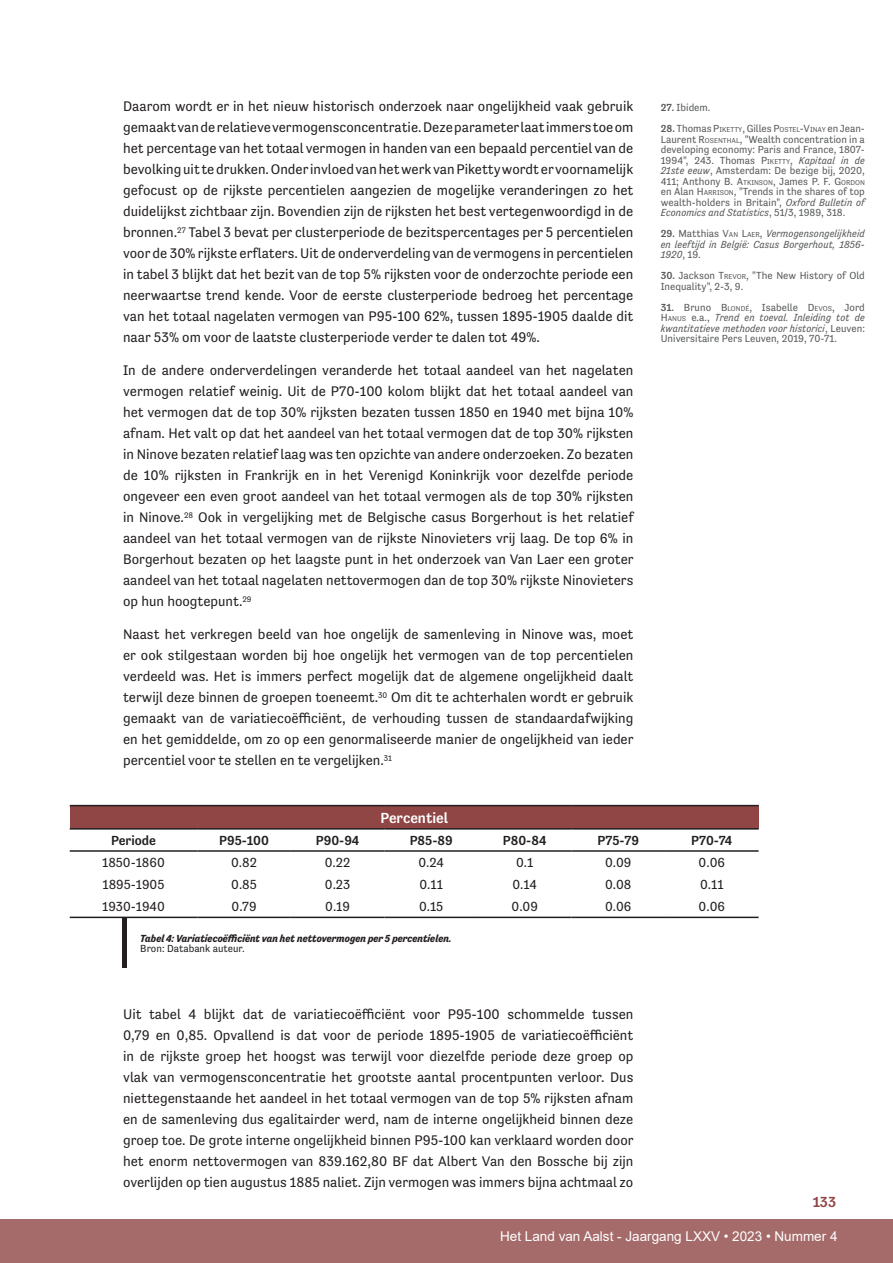
<style>
.page{position:relative;width:893px;height:1263px;background:#fff}
.page>*{position:absolute;margin:0;border:0;box-sizing:border-box;transform-origin:0 0}
.t1{font:500 15px "Tenso";color:#fff}
.t2{font:500 15px "Tenso";color:#8f4645}
.t3{font:14.25px/21px "Tenso";color:#231f20;text-align:justify}
.t4{font:13.5px "Tenso";color:#231f20}
.t5{font:500 13.5px "Tenso";color:#231f20}
.t6{font:13.5px "Arial";color:#fff}
.t7{font:13.5px "Tenso";color:#fff}
.t8{font:10.5px/10.5px "Tenso";color:#57595a;text-align:justify}
.t9{font:italic 10.5px/10.5px "Tenso";color:#57595a;text-align:justify}
.t10{font:italic 700 10.5px "Tenso";color:#231f20}
.t11{font:10.5px "Tenso";color:#231f20}
.s1{font-weight:500}
.s2{font-style:inherit}
.s3{font-size:7.35px}
.s4{font-style:italic}
.s5{font-weight:500;font-style:normal}
.s6{font-style:normal}
.s7{font-style:normal;font-size:7.35px}
</style>
<div class="page">
<div style="left:0;top:1219px;width:893px;height:44px;background:#a56b6a"></div>
<div style="left:122px;top:918px;width:5px;height:49px;background:#231f20"></div>
<div style="left:70px;top:806px;width:689px;height:23px;background:#8f4645"></div>
<hr style="left:70px;top:805px;width:127px;height:1px;background:#231f20">
<hr style="left:197px;top:805px;width:94px;height:1px;background:#231f20">
<hr style="left:291px;top:805px;width:93px;height:1px;background:#231f20">
<hr style="left:384px;top:805px;width:94px;height:1px;background:#231f20">
<hr style="left:478px;top:805px;width:93px;height:1px;background:#231f20">
<hr style="left:571px;top:805px;width:94px;height:1px;background:#231f20">
<hr style="left:665px;top:805px;width:94px;height:1px;background:#231f20">
<hr style="left:70px;top:828px;width:127px;height:2px;background:#231f20">
<hr style="left:197px;top:828px;width:94px;height:2px;background:#231f20">
<hr style="left:291px;top:828px;width:93px;height:2px;background:#231f20">
<hr style="left:384px;top:828px;width:94px;height:2px;background:#231f20">
<hr style="left:478px;top:828px;width:93px;height:2px;background:#231f20">
<hr style="left:571px;top:828px;width:94px;height:2px;background:#231f20">
<hr style="left:665px;top:828px;width:94px;height:2px;background:#231f20">
<hr style="left:70px;top:917px;width:127px;height:1px;background:#231f20">
<hr style="left:197px;top:917px;width:94px;height:1px;background:#231f20">
<hr style="left:291px;top:917px;width:93px;height:1px;background:#231f20">
<hr style="left:384px;top:917px;width:94px;height:1px;background:#231f20">
<hr style="left:478px;top:917px;width:93px;height:1px;background:#231f20">
<hr style="left:571px;top:917px;width:94px;height:1px;background:#231f20">
<hr style="left:665px;top:917px;width:94px;height:1px;background:#231f20">
<hr style="left:70px;top:850px;width:127px;height:2px;background:#231f20">
<hr style="left:197px;top:850px;width:94px;height:2px;background:#231f20">
<hr style="left:291px;top:850px;width:93px;height:2px;background:#231f20">
<hr style="left:384px;top:850px;width:94px;height:2px;background:#231f20">
<hr style="left:478px;top:850px;width:93px;height:2px;background:#231f20">
<hr style="left:571px;top:850px;width:94px;height:2px;background:#231f20">
<hr style="left:665px;top:850px;width:94px;height:2px;background:#231f20">
<p class="t3" style="left:123px;top:96px;width:512px">Daarom wordt er in het nieuw historisch onderzoek naar ongelijkheid vaak gebruik gemaakt van de relatieve vermogensconcentratie. Deze parameter laat immers toe om het percentage van het totaal vermogen in handen van een bepaald percentiel van de bevolking uit te drukken. Onder invloed van het werk van Piketty wordt er voornamelijk gefocust op de rijkste percentielen aangezien de mogelijke veranderingen zo het duidelijkst zichtbaar zijn. Bovendien zijn de rijksten het best vertegenwoordigd in de bronnen.<sup>27</sup> Tabel 3 bevat per clusterperiode de bezitspercentages per 5 percentielen voor de 30% rijkste erflaters. Uit de onderverdeling van de vermogens in percentielen in tabel 3 blijkt dat het bezit van de top 5% rijksten voor de onderzochte periode een neerwaartse trend kende. Voor de eerste clusterperiode bedroeg het percentage van het totaal nagelaten vermogen van P95-100 62%, tussen 1895-1905 daalde dit naar 53% om voor de laatste clusterperiode verder te dalen tot 49%.</p>
<p class="t3" style="left:123px;top:360px;width:512px">In de andere onderverdelingen veranderde het totaal aandeel van het nagelaten vermogen relatief weinig. Uit de P70-100 kolom blijkt dat het totaal aandeel van het vermogen dat de top 30% rijksten bezaten tussen 1850 en 1940 met bijna 10% afnam. Het valt op dat het aandeel van het totaal vermogen dat de top 30% rijksten in Ninove bezaten relatief laag was ten opzichte van andere onderzoeken. Zo bezaten de 10% rijksten in Frankrijk en in het Verenigd Koninkrijk voor dezelfde periode ongeveer een even groot aandeel van het totaal vermogen als de top 30% rijksten in Ninove.<sup>28</sup> Ook in vergelijking met de Belgische casus Borgerhout is het relatief aandeel van het totaal vermogen van de rijkste Ninovieters vrij laag. De top 6% in Borgerhout bezaten op het laagste punt in het onderzoek van Van Laer een groter aandeel van het totaal nagelaten nettovermogen dan de top 30% rijkste Ninovieters op hun hoogtepunt.<sup>29</sup></p>
<p class="t3" style="left:123px;top:624px;width:512px">Naast het verkregen beeld van hoe ongelijk de samenleving in Ninove was, moet er ook stilgestaan worden bij hoe ongelijk het vermogen van de top percentielen verdeeld was. Het is immers perfect mogelijk dat de algemene ongelijkheid daalt terwijl deze binnen de groepen toeneemt.<sup>30</sup> Om dit te achterhalen wordt er gebruik gemaakt van de variatiecoëfficiënt, de verhouding tussen de standaardafwijking en het gemiddelde, om zo op een genormaliseerde manier de ongelijkheid van ieder percentiel voor te stellen en te vergelijken.<sup>31</sup></p>
<p class="t1" style="left:380px;top:809px;width:69px">Percentiel</p>
<p class="t8" style="left:661px;top:102px;width:51px"><span class="s1">27.</span> Ibidem.</p>
<p class="t8" style="left:661px;top:123px;width:206px"><span class="s1">28.</span> Thomas <span class="s2">P</span><span class="s3">IKETTY</span>, Gilles <span class="s2">P</span><span class="s3">OSTEL</span><span class="s2">-V</span><span class="s3">INAY</span> en Jean-Laurent <span class="s2">R</span><span class="s3">OSENTHAL</span>, "Wealth concentration in a developing economy: Paris and France, 1807- 1994", 243. Thomas <span class="s2">P</span><span class="s3">IKETTY</span>, <span class="s4">Kapitaal in de 21ste eeuw</span>, Amsterdam: De bezige bij, 2020, 411; Anthony B. <span class="s2">A</span><span class="s3">TKINSON</span>, James P. F. <span class="s2">G</span><span class="s3">ORDON </span>en Alan <span class="s2">H</span> <span class="s3">ARRISON</span>, "Trends in the shares of top wealth-holders in Britain", <span class="s4">Oxford Bulletin of Economics and Statistics</span>, 51/3, 1989, 318.</p>
<p class="t9" style="left:661px;top:228px;width:206px"><span class="s5">29.</span> <span class="s6">Matthias</span> <span class="s6">V</span><span class="s7">AN</span> <span class="s6">L</span><span class="s7">AER</span><span class="s6">,</span> Vermogensongelijkheid en leeftijd in België: Casus Borgerhout, 1856- 1920<span class="s6">, 19.</span></p>
<p class="t8" style="left:661px;top:270px;width:206px"><span class="s1">30.</span> Jackson <span class="s2">T</span><span class="s3">REVOR</span>, "The New History of Old<br>Inequality", 2-3, 9.</p>
<p class="t8" style="left:661px;top:302px;width:206px"><span class="s1">31.</span> Bruno <span class="s2">B</span> <span class="s3">LONDÉ</span>, Isabelle <span class="s2">D</span> <span class="s3">EVOS</span>, Jord <span class="s2">H</span> <span class="s3">ANUS</span> e.a., <span class="s4">Trend en toeval. Inleiding tot de kwantitatieve methoden voor historici</span>, Leuven:<br>Universitaire Pers Leuven, 2019, 70-71.</p>
<p class="t5" style="left:111px;top:833px;width:47px">Periode</p>
<p class="t5" style="left:219px;top:833px;width:51px">P95-100</p>
<p class="t5" style="left:316px;top:833px;width:45px">P90-94</p>
<p class="t5" style="left:410px;top:833px;width:44px">P85-89</p>
<p class="t5" style="left:503px;top:833px;width:45px">P80-84</p>
<p class="t5" style="left:598px;top:833px;width:43px">P75-79</p>
<p class="t5" style="left:691px;top:833px;width:43px">P70-74</p>
<p class="t4" style="left:102px;top:855px;width:64px">1850-1860</p>
<p class="t4" style="left:231px;top:855px;width:27px">0.82</p>
<p class="t4" style="left:325px;top:855px;width:27px">0.22</p>
<p class="t4" style="left:418px;top:855px;width:27px">0.24</p>
<p class="t4" style="left:516px;top:855px;width:19px">0.1</p>
<p class="t4" style="left:605px;top:855px;width:28px">0.09</p>
<p class="t4" style="left:699px;top:855px;width:28px">0.06</p>
<p class="t4" style="left:103px;top:877px;width:63px">1895-1905</p>
<p class="t4" style="left:231px;top:877px;width:27px">0.85</p>
<p class="t4" style="left:325px;top:877px;width:27px">0.23</p>
<p class="t4" style="left:419px;top:877px;width:25px">0.11</p>
<p class="t4" style="left:512px;top:877px;width:26px">0.14</p>
<p class="t4" style="left:605px;top:877px;width:28px">0.08</p>
<p class="t4" style="left:700px;top:877px;width:25px">0.11</p>
<p class="t4" style="left:102px;top:899px;width:64px">1930-1940</p>
<p class="t4" style="left:232px;top:899px;width:27px">0.79</p>
<p class="t4" style="left:325px;top:899px;width:26px">0.19</p>
<p class="t4" style="left:419px;top:899px;width:26px">0.15</p>
<p class="t4" style="left:512px;top:899px;width:28px">0.09</p>
<p class="t4" style="left:605px;top:899px;width:28px">0.06</p>
<p class="t4" style="left:699px;top:899px;width:28px">0.06</p>
<p class="t10" style="left:140px;top:932px;width:313px">Tabel 4: Variatiecoëfficiënt van het nettovermogen per 5 percentielen.</p>
<p class="t11" style="left:140px;top:943px;width:106px">Bron: Databank auteur.</p>
<p class="t3" style="left:123px;top:1003px;width:512px">Uit tabel 4 blijkt dat de variatiecoëfficiënt voor P95-100 schommelde tussen 0,79 en 0,85. Opvallend is dat voor de periode 1895-1905 de variatiecoëfficiënt in de rijkste groep het hoogst was terwijl voor diezelfde periode deze groep op vlak van vermogensconcentratie het grootste aantal procentpunten verloor. Dus niettegenstaande het aandeel in het totaal vermogen van de top 5% rijksten afnam en de samenleving dus egalitairder werd, nam de interne ongelijkheid binnen deze groep toe. De grote interne ongelijkheid binnen P95-100 kan verklaard worden door het enorm nettovermogen van 839.162,80 BF dat Albert Van den Bossche bij zijn overlijden op tien augustus 1885 naliet. Zijn vermogen was immers bijna achtmaal zo</p>
<p class="t2" style="left:813px;top:1193px;width:25px">133</p>
<p class="t6" style="left:500px;top:1226px;width:339px">Het Land van Aalst - Jaargang LXXV • 2023 • Nummer 4</p>
<p class="t7" style="left:520px;top:1226px;width:319px">Het Land van Aalst - Jaargang LXXI • 2019 • Nummer 2</p>
</div>
